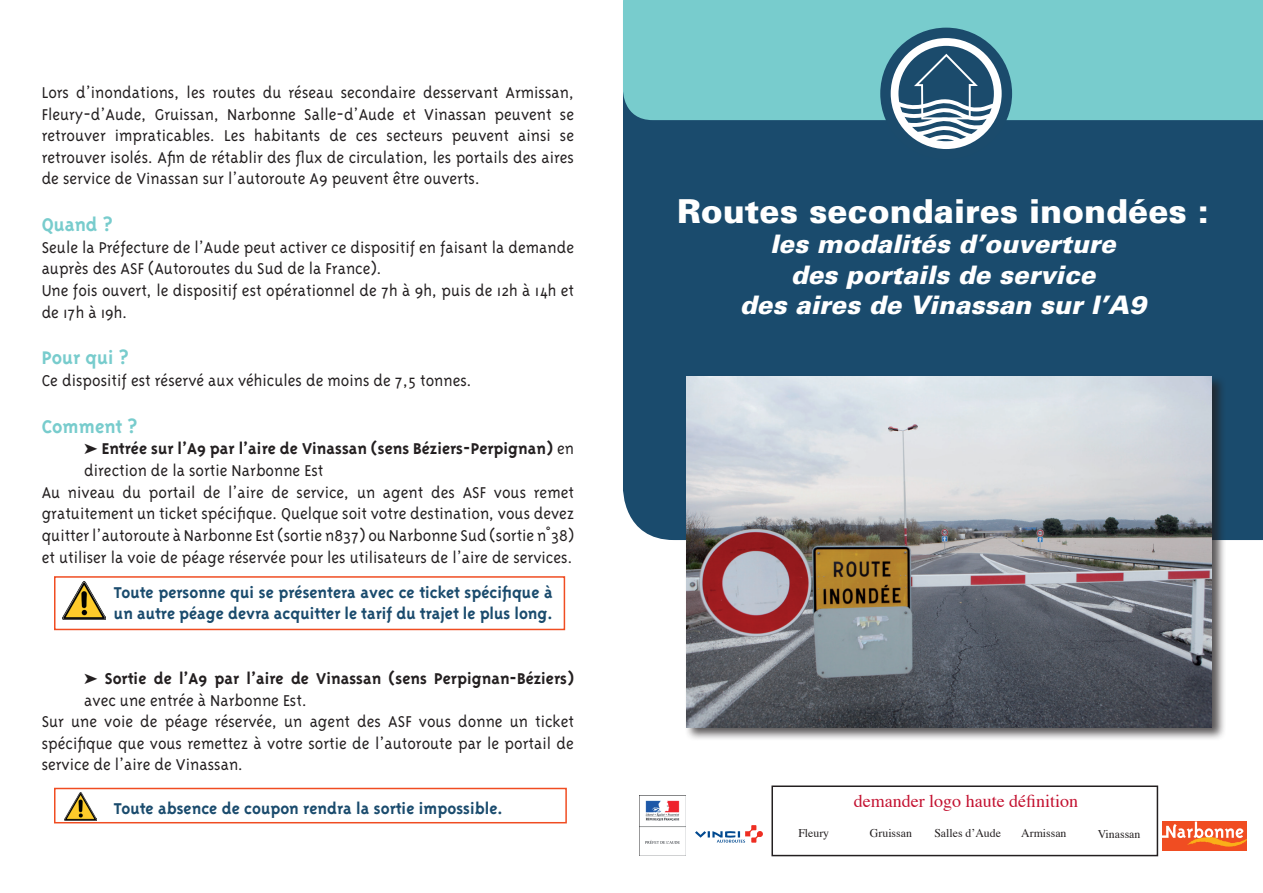
<style>
.page{position:relative;width:1263px;height:893px;background:#fff}
.page>*{position:absolute;margin:0;border:0;box-sizing:border-box;transform-origin:0 0}
.t1{font:900 33px "Univers";color:#fff}
.t2{font:italic 900 25.5px/30.6px "Univers";color:#fff;text-align:center}
.t3{font:700 21px "Triplex";color:#78cccd}
.t4{font:300 18px/21.6px "Triplex";color:#231f20;text-align:justify}
.t5{font:700 18px/21.6px "Triplex";color:#1a4b6d}
.t6{font:700 18px "Triplex";color:#231f20}
.t7{font:18px "Times";color:#c3102f}
.t8{font:11.85px "Times";color:#231f20}
.s1{font-weight:300}
</style>
<div class="page">
<div style="left:623px;top:120px;width:640px;height:420px;background:#1a4b6d"></div>
<div style="left:623px;top:0;width:640px;height:120px;background:#78cccd"></div>
<div style="left:684px;top:374px;width:542px;height:367px;background:#231f20;opacity:.75"></div>
<img style="left:686px;top:377px;width:526px;height:350px">
<div style="left:1162px;top:821px;width:85px;height:30px;background:#f04d22"></div>
<svg style="left:1162px;top:821px;width:85px;height:26px"></svg>
<svg style="left:695px;top:825px;width:68px;height:18px"></svg>
<div style="left:54px;top:576px;width:511px;height:54px;border:2px solid #f04d22"></div>
<div style="left:54px;top:788px;width:513px;height:35px;border:2px solid #f04d22"></div>
<img style="left:639px;top:796px;width:47px;height:59px">
<div style="left:771px;top:785px;width:387px;height:71px;border:2px solid #231f20"></div>
<img style="left:62px;top:582px;width:43px;height:38px">
<img style="left:64px;top:792px;width:32px;height:28px">
<div style="left:880px;top:28px;width:132px;height:131px;background:#1b4b6c;border-radius:50%"></div>
<svg style="left:891px;top:38px;width:111px;height:111px"></svg>
<p class="t4" style="left:42px;top:82px;width:534px">Lors d’inondations, les routes du réseau secondaire desservant Armissan, Fleury-d’Aude, Gruissan, Narbonne Salle-d’Aude et Vinassan peuvent se retrouver impraticables. Les habitants de ces secteurs peuvent ainsi se retrouver isolés. Afin de rétablir des flux de circulation, les portails des aires de service de Vinassan sur l’autoroute A9 peuvent être ouverts.</p>
<p class="t3" style="left:42px;top:213px;width:72px">Quand ?</p>
<p class="t4" style="left:42px;top:236px;width:534px;text-align:left">Seule la Préfecture de l’Aude peut activer ce dispositif en faisant la demande auprès des ASF (Autoroutes du Sud de la France).<br>Une fois ouvert, le dispositif est opérationnel de 7h à 9h, puis de 12h à 14h et de 17h à 19h.</p>
<p class="t3" style="left:42px;top:346px;width:88px">Pour qui ?</p>
<p class="t4" style="left:42px;top:370px;width:432px">Ce dispositif est réservé aux véhicules de moins de 7,5 tonnes.</p>
<p class="t3" style="left:42px;top:414px;width:97px">Comment ?</p>
<p class="t6" style="left:84px;top:439px;width:491px">➤ Entrée sur l’A9 par l’aire de Vinassan (sens Béziers-Perpignan) <span class="s1">en</span></p>
<p class="t4" style="left:84px;top:460px;width:241px">direction de la sortie Narbonne Est</p>
<p class="t4" style="left:42px;top:481px;width:534px">Au niveau du portail de l’aire de service, un agent des ASF vous remet</p>
<p class="t4" style="left:42px;top:503px;width:534px">gratuitement un ticket spécifique. Quelque soit votre destination, vous devez</p>
<p class="t4" style="left:42px;top:524px;width:534px">quitter l’autoroute à Narbonne Est (sortie n°37) ou Narbonne Sud (sortie n˚38)</p>
<p class="t4" style="left:42px;top:546px;width:532px">et utiliser la voie de péage réservée pour les utilisateurs de l’aire de services.</p>
<p class="t5" style="left:114px;top:581px;width:440px">Toute personne qui se présentera avec ce ticket spécifique à un autre péage devra acquitter le tarif du trajet le plus long.</p>
<h1 class="t1" style="left:677px;top:190px;width:533px">Routes secondaires inondées :</h1>
<h2 class="t2" style="left:740px;top:228px;width:408px">les modalités d’ouverture<br>des portails de service<br>des aires de Vinassan sur l’A9</h2>
<p class="t6" style="left:84px;top:668px;width:491px">➤ Sortie de l’A9 par l’aire de Vinassan (sens Perpignan-Béziers)</p>
<p class="t4" style="left:84px;top:689px;width:224px">avec une entrée à Narbonne Est.</p>
<p class="t4" style="left:42px;top:711px;width:534px">Sur une voie de péage réservée, un agent des ASF vous donne un ticket</p>
<p class="t4" style="left:42px;top:732px;width:534px">spécifique que vous remettez à votre sortie de l’autoroute par le portail de</p>
<p class="t4" style="left:42px;top:754px;width:203px">service de l’aire de Vinassan.</p>
<p class="t5" style="left:114px;top:797px;width:390px">Toute absence de coupon rendra la sortie impossible.</p>
<p class="t7" style="left:854px;top:784px;width:226px">demander logo haute définition</p>
<p class="t8" style="left:798px;top:822px;width:32px">Fleury</p>
<p class="t8" style="left:870px;top:822px;width:43px">Gruissan</p>
<p class="t8" style="left:934px;top:822px;width:68px">Salles d’Aude</p>
<p class="t8" style="left:1021px;top:822px;width:47px">Armissan</p>
<p class="t8" style="left:1098px;top:823px;width:44px">Vinassan</p>
</div>
